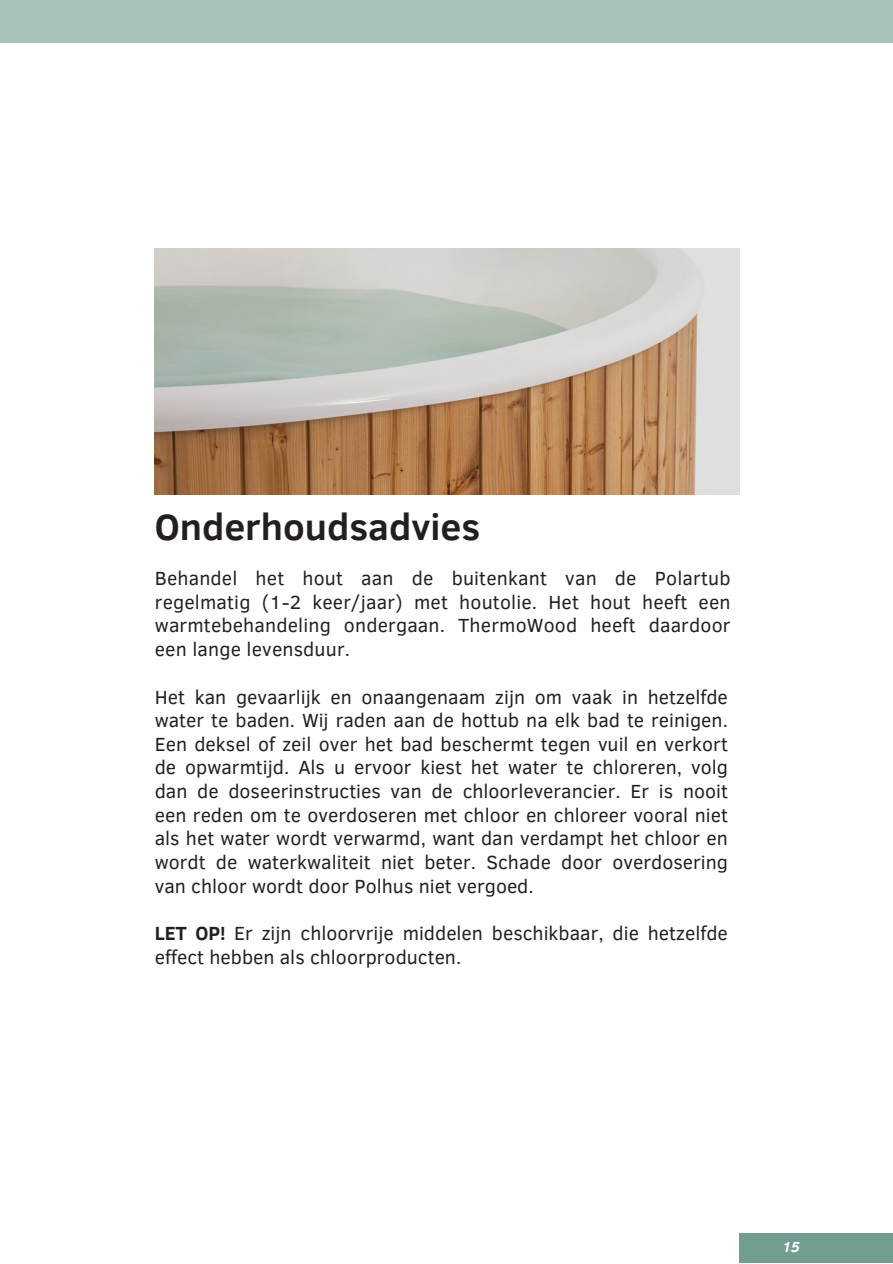
<style>
.page{position:relative;width:893px;height:1264px;background:#fff}
.page>*{position:absolute;margin:0;border:0;box-sizing:border-box;transform-origin:0 0}
.t1{font:700 37.5px "Clear Sans";color:#231f20}
.t2{font:19.5px/23.7px "Clear Sans";color:#231f20;text-align:justify}
.t3{font:italic 700 15px "Clear Sans";color:#fff}
.s1{font-weight:700}
</style>
<div class="page">
<div style="left:0;top:0;width:892px;height:43px;background:#a8c2ba"></div>
<div style="left:739px;top:1232px;width:153px;height:30px;background:#729e91"></div>
<img style="left:155px;top:248px;width:584px;height:246px">
<p class="t1" style="left:155px;top:500px;width:327px">Onderhoudsadvies</p>
<p class="t2" style="left:155px;top:565px;width:577px">Behandel het hout aan de buitenkant van de Polartub regelmatig (1-2 keer/jaar) met houtolie. Het hout heeft een warmtebehandeling ondergaan. ThermoWood heeft daardoor een lange levensduur.</p>
<p class="t2" style="left:155px;top:684px;width:574px">Het kan gevaarlijk en onaangenaam zijn om vaak in hetzelfde water te baden. Wij raden aan de hottub na elk bad te reinigen.<br>Een deksel of zeil over het bad beschermt tegen vuil en verkort de opwarmtijd. Als u ervoor kiest het water te chloreren, volg dan de doseerinstructies van de chloorleverancier. Er is nooit een reden om te overdoseren met chloor en chloreer vooral niet als het water wordt verwarmd, want dan verdampt het chloor en wordt de waterkwaliteit niet beter. Schade door overdosering van chloor wordt door Polhus niet vergoed.</p>
<p class="t2" style="left:155px;top:920px;width:574px"><span class="s1">LET OP!</span> Er zijn chloorvrije middelen beschikbaar, die hetzelfde effect hebben als chloorproducten.</p>
<h1 class="t3" style="left:782px;top:1235px;width:19px">15</h1>
</div>
